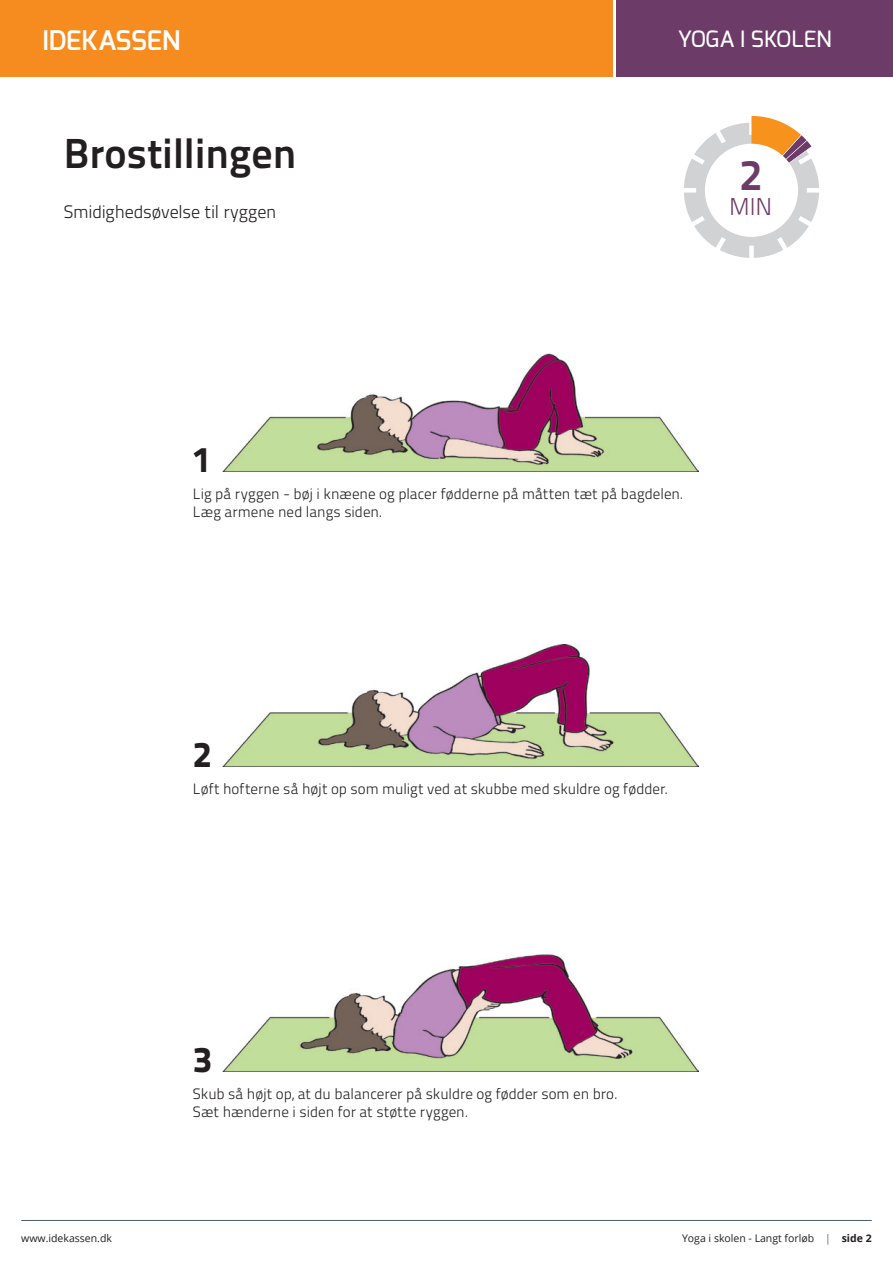
<style>
.page{position:relative;width:893px;height:1263px;background:#fff}
.page>*{position:absolute;margin:0;border:0;box-sizing:border-box;transform-origin:0 0}
.t1{font:43.2px "Titillium Text 25 L 800 wt";color:#6d3b68}
.t2{font:42px "Titillium Text 25 L 800 wt";color:#231f20}
.t3{font:36px "Titillium Text 25 L 999 wt";color:#231f20}
.t4{font:600 27px "Exo";color:#fff}
.t5{font:24.3px "Titillium Text 25 L 250 wt";color:#6d3b68}
.t6{font:500 22.5px "Exo";color:#fff}
.t7{font:18px "Titillium Text 25 L 250 wt";letter-spacing:-.01em;color:#231f20}
.t8{font:15px/18px "Titillium Text 25 L 250 wt";color:#231f20}
.t9{font:10.5px "Open Sans";color:#231f20}
.s1{font-weight:300}
.s2{font-weight:700}
</style>
<div class="page">
<hr style="left:21px;top:1220px;width:851px;height:1px;background:#4a5b6f">
<div style="left:0;top:0;width:612px;height:77px;background:#f68b1f"></div>
<div style="left:617px;top:0;width:276px;height:77px;background:#6d3b68"></div>
<img style="left:223px;top:353px;width:475px;height:118px">
<img style="left:223px;top:644px;width:475px;height:123px">
<img style="left:223px;top:954px;width:475px;height:117px">
<div style="left:684px;top:123px;width:135px;height:135px;background:#d1d2d4;border-radius:50%"></div>
<div style="left:749px;top:121px;width:5px;height:14px;background:#fff"></div>
<svg style="left:687px;top:126px;width:43px;height:43px"></svg>
<div style="left:682px;top:188px;width:14px;height:5px;background:#fff"></div>
<svg style="left:687px;top:212px;width:43px;height:43px"></svg>
<div style="left:749px;top:246px;width:5px;height:13px;background:#fff"></div>
<svg style="left:773px;top:212px;width:43px;height:43px"></svg>
<div style="left:807px;top:188px;width:13px;height:5px;background:#fff"></div>
<div style="left:705px;top:144px;width:93px;height:93px;background:#fff;border-radius:50%"></div>
<svg style="left:751px;top:116px;width:68px;height:69px"></svg>
<h3 class="t4" style="left:43px;top:23px;width:139px">IDEKASSEN</h3>
<h3 class="t6" style="left:678px;top:25px;width:156px">YOGA I SKOLEN</h3>
<h2 class="t2" style="left:64px;top:120px;width:234px">Brostillingen</h2>
<p class="t7" style="left:64px;top:198px;width:214px">Smidighedsøvelse til ryggen</p>
<h1 class="t1" style="left:739px;top:141px;width:24px">2</h1>
<h3 class="t5" style="left:729px;top:189px;width:45px">MIN</h3>
<h3 class="t3" style="left:193px;top:431px;width:21px">1</h3>
<p class="t8" style="left:193px;top:484px;width:492px">Lig på ryggen - bøj i knæene og placer fødderne på måtten tæt på bagdelen.<br>Læg armene ned langs siden.</p>
<h3 class="t3" style="left:193px;top:726px;width:21px">2</h3>
<p class="t8" style="left:193px;top:779px;width:477px">Løft hofterne så højt op som muligt ved at skubbe med skuldre og fødder.</p>
<h3 class="t3" style="left:193px;top:1031px;width:21px">3</h3>
<p class="t8" style="left:193px;top:1084px;width:426px">Skub så højt op, at du balancerer på skuldre og fødder som en bro.<br>Sæt hænderne i siden for at støtte ryggen.</p>
<p class="t9" style="left:21px;top:1231px;width:92px">www.idekassen.dk</p>
<p class="t9" style="left:682px;top:1231px;width:191px">Yoga i skolen - Langt forløb <span class="s1">|</span> <span class="s2">side 2</span></p>
</div>
